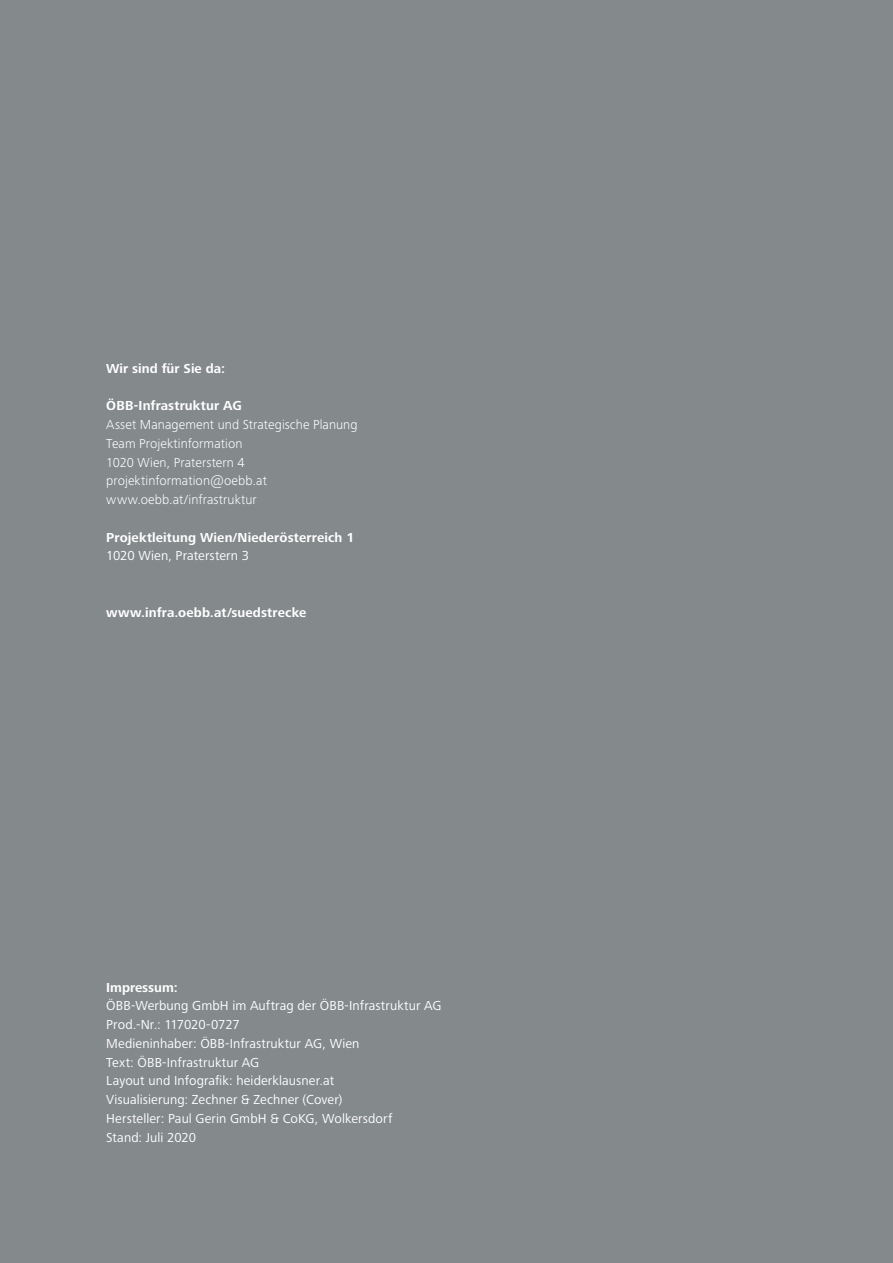
<style>
.page{position:relative;width:893px;height:1263px;background:#84898c}
.page>*{position:absolute;margin:0;border:0;box-sizing:border-box;transform-origin:0 0}
.t1{font:13.5px/18.8px "Frutiger Next Pro";letter-spacing:.01em;color:#fff}
.t2{font:300 13.5px/18.8px "Frutiger Next Pro";letter-spacing:.01em;color:#fff}
.t3{font:700 13.5px "Frutiger Next Pro";letter-spacing:.01em;color:#fff}
</style>
<div class="page">
<p class="t3" style="left:106px;top:361px;width:120px">Wir sind für Sie da:</p>
<p class="t3" style="left:106px;top:398px;width:137px">ÖBB-Infrastruktur AG</p>
<p class="t2" style="left:106px;top:415px;width:253px">Asset Management und Strategische Planung<br>Team Projektinformation<br>1020 Wien, Praterstern 4 projektinformation@oebb.at www.oebb.at/infrastruktur</p>
<p class="t3" style="left:106px;top:529px;width:250px">Projektleitung Wien/Niederösterreich 1</p>
<p class="t1" style="left:106px;top:546px;width:144px">1020 Wien, Praterstern 3</p>
<p class="t3" style="left:106px;top:604px;width:202px">www.infra.oebb.at/suedstrecke</p>
<p class="t3" style="left:106px;top:979px;width:73px">Impressum:</p>
<p class="t1" style="left:106px;top:996px;width:337px">ÖBB-Werbung GmbH im Auftrag der ÖBB-Infrastruktur AG Prod.-Nr.: 117020-0727<br>Medieninhaber: ÖBB-Infrastruktur AG, Wien<br>Text: ÖBB-Infrastruktur AG<br>Layout und Infografik: heiderklausner.at<br>Visualisierung: Zechner &amp; Zechner (Cover)<br>Hersteller: Paul Gerin GmbH &amp; CoKG, Wolkersdorf<br>Stand: Juli 2020</p>
</div>
